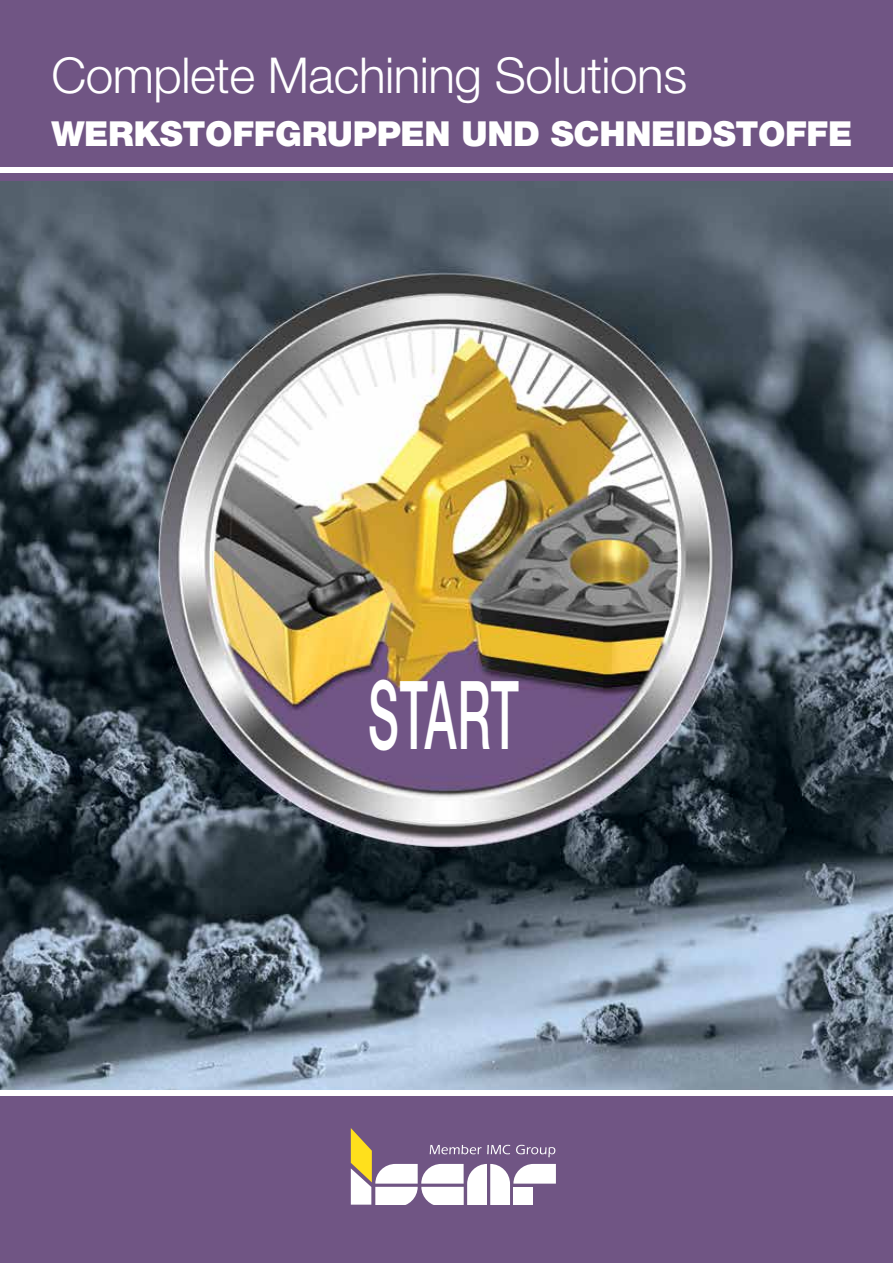
<style>
.page{position:relative;width:893px;height:1263px;background:#fff}
.page>*{position:absolute;margin:0;border:0;box-sizing:border-box;transform-origin:0 0}
.t1{font:500 95.1px "Helvetica Neue LT Std";letter-spacing:.01em;color:#fff;scale:.5 1}
.t2{font:300 49.5px "Helvetica Neue LT Std";letter-spacing:-.01em;color:#fff}
.t3{font:900 34.5px "Helvetica Neue LT Std";letter-spacing:-.01em;color:#fff}
</style>
<div class="page">
<img style="left:0;top:181px;width:893px;height:909px">
<div style="left:0;top:0;width:893px;height:181px;background:#705584"></div>
<div style="left:0;top:1093px;width:893px;height:170px;background:#705584"></div>
<div style="left:0;top:168px;width:893px;height:5px;background:#fff"></div>
<div style="left:0;top:1090px;width:893px;height:5px;background:#fff"></div>
<svg style="left:351px;top:1128px;width:205px;height:76px"></svg>
<h2 class="t2" style="left:51px;top:46px;width:637px">Complete Machining Solutions</h2>
<p class="t3" style="left:51px;top:113px;width:802px">WERKSTOFFGRUPPEN UND SCHNEIDSTOFFE</p>
<h1 class="t1" style="left:368px;top:658px;width:303px">START</h1>
</div>
